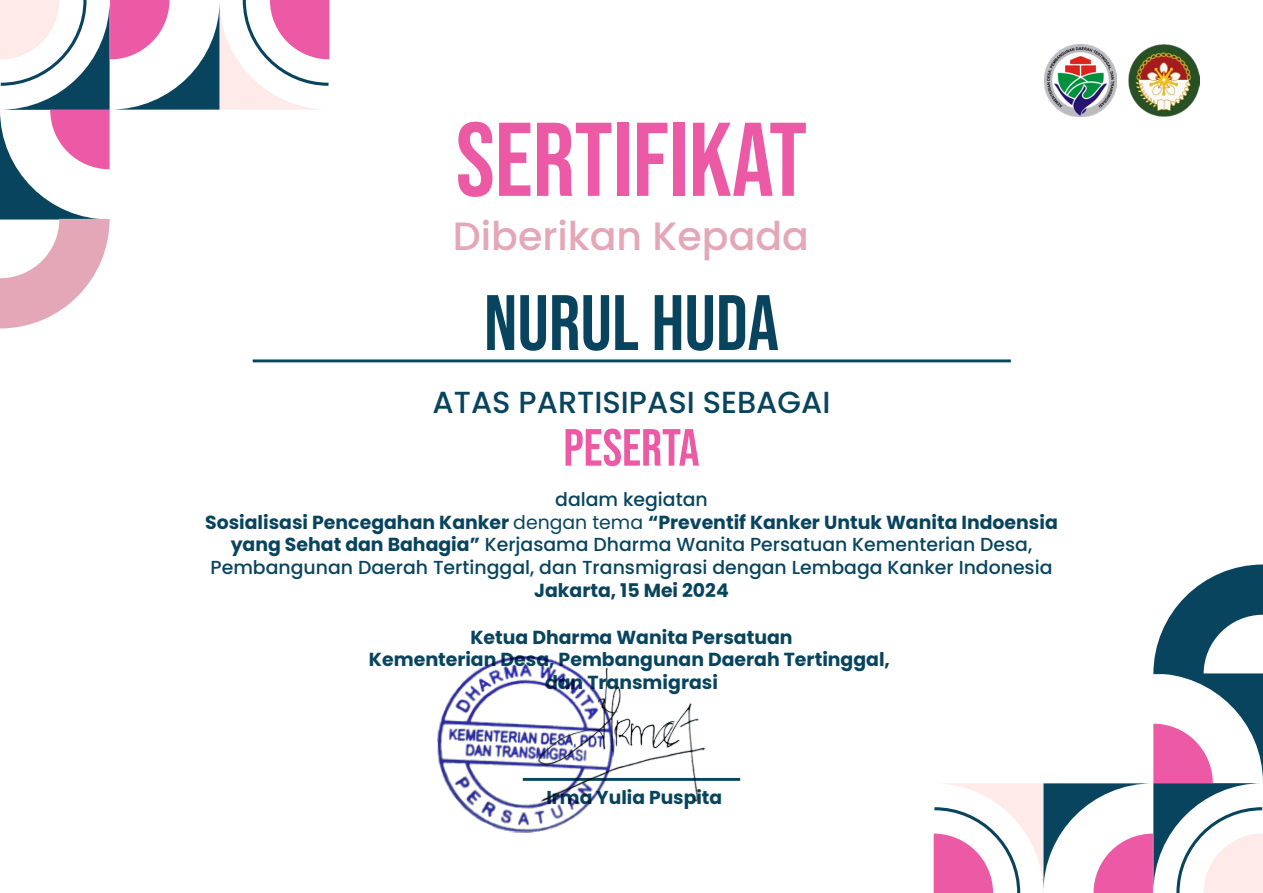
<style>
.page{position:relative;width:1263px;height:893px;background:#fff}
.page>*{position:absolute;margin:0;border:0;box-sizing:border-box;transform-origin:0 0}
.t1{font:104.55px "Bebas Neue";color:#ec5aa5}
.t2{font:78.3px "Bebas Neue";color:#08445e}
.t3{font:52.2px "Bebas Neue";color:#ec5aa5}
.t4{font:500 39.45px "Poppins";color:#e4a7b7}
.t5{font:500 30.45px "Poppins";color:#08445e}
.t6{font:500 18.9px/22.6px "Poppins";color:#08445e;text-align:center}
.t7{font:700 18.9px/22.6px "Poppins";color:#08445e;text-align:center}
.t8{font:700 18.6px "Poppins";color:#08445e}
.s1{font-weight:700}
.s2{font-weight:400}
</style>
<div class="page">
<svg style="left:0;top:0;width:329px;height:328px"></svg>
<svg style="left:934px;top:564px;width:329px;height:329px"></svg>
<hr style="left:253px;top:359px;width:758px;height:3px;background:#08445e">
<hr style="left:523px;top:778px;width:217px;height:3px;background:#08445e">
<img style="left:617px;top:686px;width:88px;height:116px">
<img style="left:1128px;top:45px;width:72px;height:72px">
<img style="left:1045px;top:45px;width:71px;height:72px">
<img style="left:437px;top:655px;width:180px;height:178px">
<h1 class="t1" style="left:456px;top:100px;width:353px">SERTIFIKAT</h1>
<h3 class="t4" style="left:453px;top:213px;width:358px">Diberikan Kepada</h3>
<h2 class="t2" style="left:484px;top:279px;width:297px">NURUL HUDA</h2>
<h3 class="t5" style="left:433px;top:385px;width:399px">ATAS PARTISIPASI SEBAGAI</h3>
<h3 class="t3" style="left:563px;top:418px;width:138px">PESERTA</h3>
<p class="t6" style="left:205px;top:488px;width:854px">dalam kegiatan<br><span class="s1">Sosialisasi Pencegahan Kanker</span> <span class="s2">dengan tema</span> <span class="s1">“Preventif Kanker Untuk Wanita Indoensia yang Sehat dan Bahagia”</span> Kerjasama Dharma Wanita Persatuan Kementerian Desa, Pembangunan Daerah Tertinggal, dan Transmigrasi dengan Lembaga Kanker Indonesia</p>
<p class="t7" style="left:534px;top:579px;width:196px">Jakarta, 15 Mei 2024</p>
<p class="t7" style="left:369px;top:626px;width:523px">Ketua Dharma Wanita Persatuan<br>Kementerian Desa, Pembangunan Daerah Tertinggal, dan Transmigrasi</p>
<p class="t8" style="left:546px;top:786px;width:177px">Irma Yulia Puspita</p>
</div>
